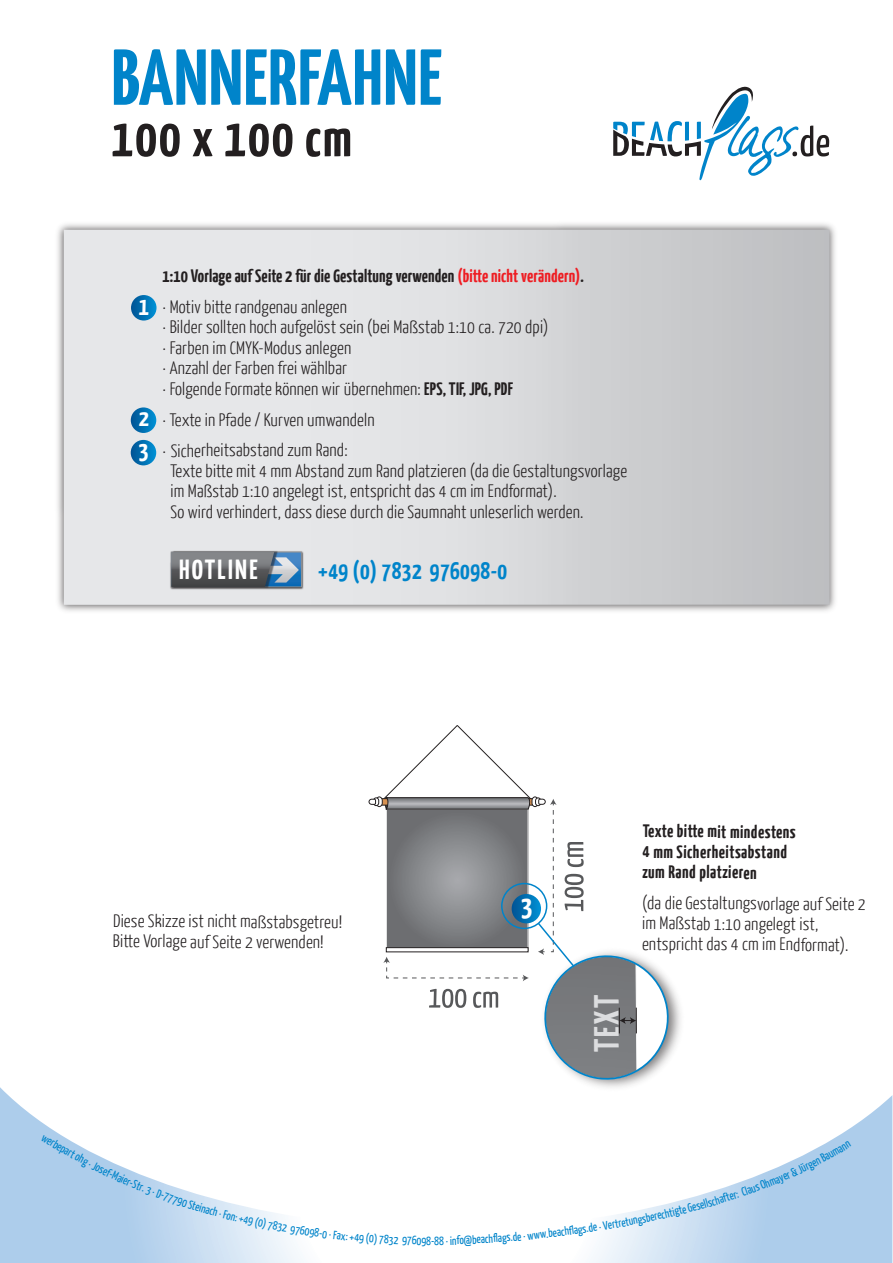
<style>
.page{position:relative;width:893px;height:1263px;background:#fff}
.page>*{position:absolute;margin:0;border:0;box-sizing:border-box;transform-origin:0 0}
.t1{font:700 79.05px "Yanone Kaffeesatz";letter-spacing:.01em;color:#0084ca}
.t2{font:700 54.6px "Yanone Kaffeesatz";letter-spacing:.035em;color:#231f20}
.t3{font:700 35.1px "Yanone Kaffeesatz";color:#dcdddf}
.t4{font:700 29.4px "Yanone Kaffeesatz";color:#fff}
.t5{font:700 27.6px "Yanone Kaffeesatz";letter-spacing:.08em;color:#fff}
.t6{font:700 25.5px "Yanone Kaffeesatz";color:#fff}
.t7{font:700 24.15px "Yanone Kaffeesatz";letter-spacing:.02em;color:#0084ca}
.t8{font:700 23.25px "Yanone Kaffeesatz";color:#fff;scale:1.1 1}
.t9{font:300 18px/20.4px "Yanone Kaffeesatz";letter-spacing:.01em;color:#231f20}
.t10{font:700 18px/20.4px "Yanone Kaffeesatz";letter-spacing:.01em;color:#231f20}
.t11{font:12px "Yanone Kaffeesatz";color:#0084ca}
.s1{color:#ee1d23}
.s2{font-weight:300}
.s3{font-weight:700}
</style>
<div class="page">
<svg style="left:0;top:1087px;width:892px;height:176px"></svg>
<svg style="left:613px;top:86px;width:216px;height:94px"></svg>
<img style="left:57px;top:223px;width:778px;height:388px">
<div style="left:64px;top:230px;width:765px;height:375px;background:linear-gradient(to right,#f0f1f3,#c2c3c6)"></div>
<img style="left:169px;top:550px;width:136px;height:40px">
<img style="left:172px;top:550px;width:106px;height:39px">
<svg style="left:171px;top:552px;width:128px;height:35px;background:#67717b"></svg>
<svg style="left:131px;top:295px;width:26px;height:26px"></svg>
<svg style="left:131px;top:440px;width:25px;height:25px"></svg>
<svg style="left:131px;top:407px;width:25px;height:26px"></svg>
<img style="left:511px;top:996px;width:204px;height:126px">
<svg style="left:369px;top:725px;width:307px;height:365px"></svg>
<svg style="left:41px;top:1134px;width:153px;height:75px"></svg>
<svg style="left:205px;top:1207px;width:221px;height:39px"></svg>
<svg style="left:439px;top:1236px;width:9px;height:9px"></svg>
<svg style="left:674px;top:1206px;width:13px;height:12px"></svg>
<svg style="left:729px;top:1141px;width:122px;height:59px"></svg>
<h1 class="t1" style="left:111px;top:29px;width:332px">BANNERFAHNE</h1>
<h2 class="t2" style="left:111px;top:104px;width:242px">100 x 100 cm</h2>
<h3 class="t6" style="left:139px;top:291px;width:12px">1</h3>
<p class="t8" style="left:139px;top:404px;width:11px">2</p>
<h3 class="t6" style="left:138px;top:434px;width:12px">3</h3>
<p class="t10" style="left:162px;top:260px;width:423px;line-height:30.9px">1:10 Vorlage auf Seite 2 für die Gestaltung verwenden <span class="s1">(bitte nicht verändern)</span>. <span class="s2">· Motiv bitte randgenau anlegen</span></p>
<p class="t9" style="left:162px;top:316px;width:388px">· Bilder sollten hoch aufgelöst sein (bei Maßstab 1:10 ca. 720 dpi) · Farben im CMYK-Modus anlegen<br>· Anzahl der Farben frei wählbar<br>· Folgende Formate können wir übernehmen: <span class="s3">EPS, TIF, JPG, PDF</span></p>
<p class="t9" style="left:163px;top:403px;width:214px;line-height:30.9px">· Texte in Pfade / Kurven umwandeln · Sicherheitsabstand zum Rand:</p>
<p class="t9" style="left:171px;top:460px;width:458px">Texte bitte mit 4 mm Abstand zum Rand platzieren (da die Gestaltungsvorlage im Maßstab 1:10 angelegt ist, entspricht das 4 cm im Endformat).<br>So wird verhindert, dass diese durch die Saumnaht unleserlich werden.</p>
<h3 class="t5" style="left:179px;top:552px;width:80px">HOTLINE</h3>
<h3 class="t7" style="left:318px;top:556px;width:190px">+49 (0) 7832 976098-0</h3>
<p class="t9" style="left:113px;top:910px;width:231px">Diese Skizze ist nicht maßstabsgetreu!<br>Bitte Vorlage auf Seite 2 verwenden!</p>
<h3 class="t4" style="left:521px;top:888px;width:13px">3</h3>
<h3 class="t3" style="left:585px;top:1052px;width:59px;rotate:-90deg">TEXT</h3>
<p class="t10" style="left:642px;top:821px;width:155px">Texte bitte mit mindestens<br>4 mm Sicherheitsabstand zum Rand platzieren</p>
<p class="t9" style="left:642px;top:892px;width:225px">(da die Gestaltungsvorlage auf Seite 2 im Maßstab 1:10 angelegt ist, entspricht das 4 cm im Endformat).</p>
<p class="t11" style="left:195px;top:1198px;width:16px;rotate:17deg">tein</p>
<p class="t11" style="left:426px;top:1233px;width:15px">8-8</p>
<p class="t11" style="left:450px;top:1233px;width:15px;rotate:-2deg">info</p>
<p class="t11" style="left:463px;top:1233px;width:23px;rotate:-3deg">@bea</p>
<p class="t11" style="left:484px;top:1231px;width:23px;rotate:-4deg">chflag</p>
<p class="t11" style="left:506px;top:1230px;width:21px;rotate:-5deg">s.de ·</p>
<p class="t11" style="left:527px;top:1228px;width:22px;rotate:-6deg">www.</p>
<p class="t11" style="left:547px;top:1226px;width:22px;rotate:-7deg">beach</p>
<p class="t11" style="left:568px;top:1223px;width:21px;rotate:-8deg">flags.</p>
<p class="t11" style="left:587px;top:1221px;width:21px;rotate:-9deg">de·V</p>
<p class="t11" style="left:607px;top:1218px;width:19px;rotate:-10deg">ertre</p>
<p class="t11" style="left:624px;top:1215px;width:18px;rotate:-11deg">tung</p>
<p class="t11" style="left:640px;top:1211px;width:17px;rotate:-12deg">sber</p>
<p class="t11" style="left:656px;top:1208px;width:19px;rotate:-13deg">echti</p>
<p class="t11" style="left:686px;top:1201px;width:18px;rotate:-15deg">Gese</p>
<p class="t11" style="left:702px;top:1197px;width:13px;rotate:-16deg">llsc</p>
<p class="t11" style="left:713px;top:1193px;width:16px;rotate:-17deg">haft</p>
</div>
